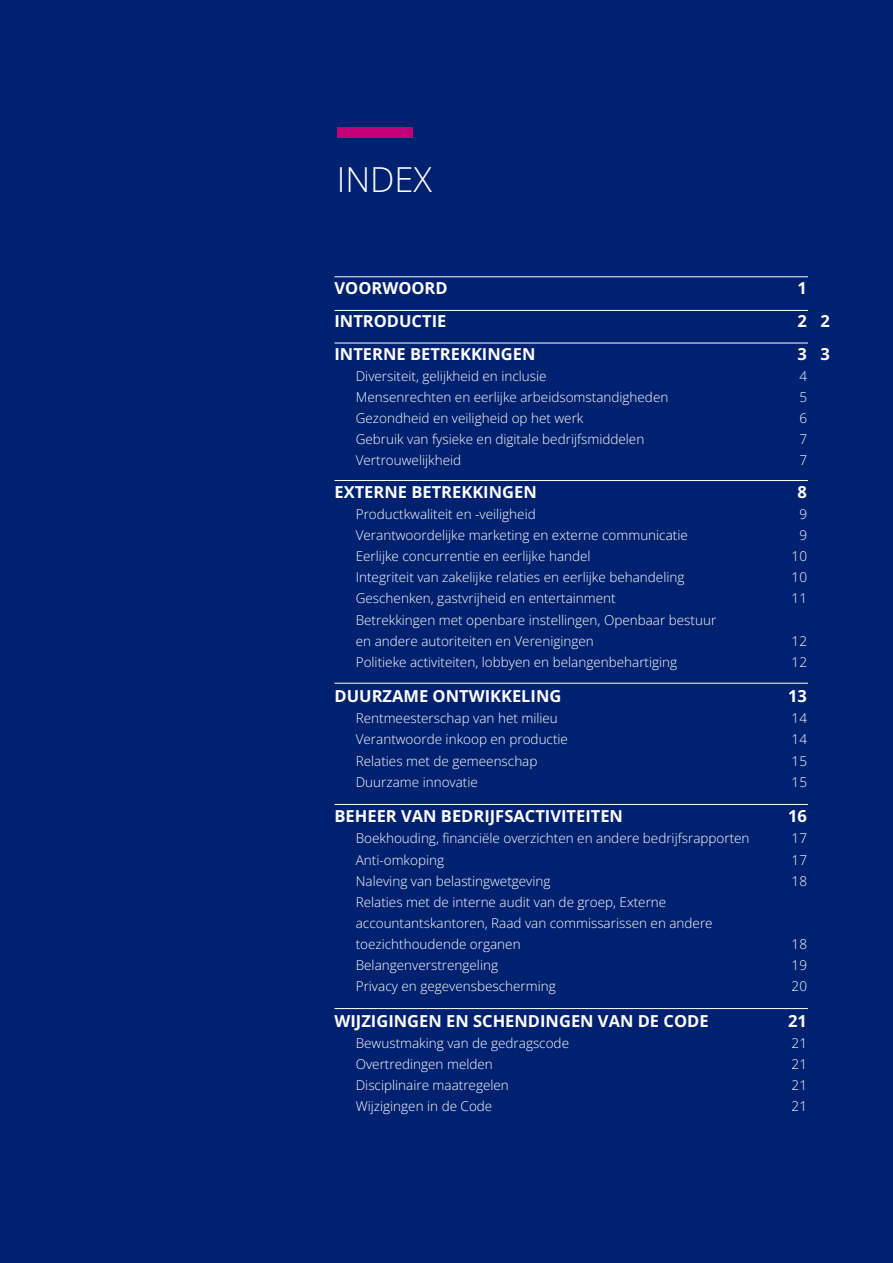
<style>
.page{position:relative;width:893px;height:1263px;background:#00216f}
.page>*{position:absolute;margin:0;border:0;box-sizing:border-box;transform-origin:0 0}
.t1{font:300 34.5px "Open Sans";color:#fff}
.t2{font:700 16.5px "Open Sans";color:#fff}
.t3{font:300 13.5px/21px "Open Sans";color:#fff}
</style>
<div class="page">
<div style="left:337px;top:128px;width:76px;height:10px;background:#c10077"></div>
<hr style="left:334px;top:276px;width:474px;height:1px;background:#fff">
<hr style="left:334px;top:310px;width:474px;height:1px;background:#fff">
<hr style="left:334px;top:343px;width:474px;height:1px;background:#fff">
<hr style="left:334px;top:480px;width:474px;height:1px;background:#fff">
<hr style="left:334px;top:683px;width:474px;height:1px;background:#fff">
<hr style="left:334px;top:804px;width:474px;height:1px;background:#fff">
<hr style="left:334px;top:1008px;width:474px;height:1px;background:#fff">
<h1 class="t1" style="left:337px;top:155px;width:97px">INDEX</h1>
<p class="t2" style="left:334px;top:277px;width:115px">VOORWOORD</p>
<p class="t2" style="left:798px;top:277px;width:11px">1</p>
<p class="t2" style="left:334px;top:310px;width:113px">INTRODUCTIE</p>
<p class="t2" style="left:798px;top:310px;width:34px">2 2</p>
<p class="t2" style="left:334px;top:343px;width:202px">INTERNE BETREKKINGEN</p>
<p class="t2" style="left:798px;top:343px;width:34px">3 3</p>
<p class="t3" style="left:356px;top:366px;width:192px">Diversiteit, gelijkheid en inclusie</p>
<p class="t3" style="left:799px;top:366px;width:9px">4</p>
<p class="t3" style="left:356px;top:387px;width:314px">Mensenrechten en eerlijke arbeidsomstandigheden</p>
<p class="t3" style="left:799px;top:387px;width:9px">5</p>
<p class="t3" style="left:356px;top:408px;width:229px">Gezondheid en veiligheid op het werk</p>
<p class="t3" style="left:799px;top:408px;width:9px">6</p>
<p class="t3" style="left:356px;top:429px;width:290px">Gebruik van fysieke en digitale bedrijfsmiddelen</p>
<p class="t3" style="left:799px;top:429px;width:9px">7</p>
<p class="t3" style="left:356px;top:450px;width:107px">Vertrouwelijkheid</p>
<p class="t3" style="left:799px;top:450px;width:9px">7</p>
<p class="t2" style="left:334px;top:481px;width:204px">EXTERNE BETREKKINGEN</p>
<p class="t2" style="left:798px;top:481px;width:11px">8</p>
<p class="t3" style="left:356px;top:504px;width:181px">Productkwaliteit en -veiligheid</p>
<p class="t3" style="left:799px;top:504px;width:9px">9</p>
<p class="t3" style="left:356px;top:525px;width:334px">Verantwoordelijke marketing en externe communicatie</p>
<p class="t3" style="left:799px;top:525px;width:9px">9</p>
<p class="t3" style="left:356px;top:546px;width:236px">Eerlijke concurrentie en eerlijke handel</p>
<p class="t3" style="left:792px;top:546px;width:17px">10</p>
<p class="t3" style="left:356px;top:567px;width:330px">Integriteit van zakelijke relaties en eerlijke behandeling</p>
<p class="t3" style="left:792px;top:567px;width:17px">10</p>
<p class="t3" style="left:356px;top:588px;width:261px">Geschenken, gastvrijheid en entertainment</p>
<p class="t3" style="left:792px;top:588px;width:17px">11</p>
<p class="t3" style="left:356px;top:609px;width:362px">Betrekkingen met openbare instellingen, Openbaar bestuur en andere autoriteiten en Verenigingen</p>
<p class="t3" style="left:792px;top:630px;width:17px">12</p>
<p class="t3" style="left:356px;top:651px;width:323px">Politieke activiteiten, lobbyen en belangenbehartiging</p>
<p class="t3" style="left:792px;top:651px;width:17px">12</p>
<p class="t2" style="left:334px;top:685px;width:228px">DUURZAME ONTWIKKELING</p>
<p class="t2" style="left:788px;top:685px;width:20px">13</p>
<p class="t3" style="left:356px;top:708px;width:204px">Rentmeesterschap van het milieu</p>
<p class="t3" style="left:792px;top:708px;width:17px">14</p>
<p class="t3" style="left:356px;top:729px;width:214px">Verantwoorde inkoop en productie</p>
<p class="t3" style="left:792px;top:729px;width:17px">14</p>
<p class="t3" style="left:356px;top:750px;width:183px">Relaties met de gemeenschap</p>
<p class="t3" style="left:792px;top:750px;width:17px">15</p>
<p class="t3" style="left:356px;top:771px;width:124px">Duurzame innovatie</p>
<p class="t3" style="left:792px;top:771px;width:17px">15</p>
<p class="t2" style="left:334px;top:805px;width:290px">BEHEER VAN BEDRIJFSACTIVITEITEN</p>
<p class="t2" style="left:788px;top:805px;width:20px">16</p>
<p class="t3" style="left:356px;top:828px;width:395px">Boekhouding, financiële overzichten en andere bedrijfsrapporten</p>
<p class="t3" style="left:792px;top:828px;width:17px">17</p>
<p class="t3" style="left:356px;top:849px;width:90px">Anti-omkoping</p>
<p class="t3" style="left:792px;top:849px;width:17px">17</p>
<p class="t3" style="left:356px;top:870px;width:196px">Naleving van belastingwetgeving</p>
<p class="t3" style="left:792px;top:870px;width:17px">18</p>
<p class="t3" style="left:356px;top:891px;width:358px">Relaties met de interne audit van de groep, Externe accountantskantoren, Raad van commissarissen en andere toezichthoudende organen</p>
<p class="t3" style="left:792px;top:933px;width:17px">18</p>
<p class="t3" style="left:356px;top:954px;width:144px">Belangenverstrengeling</p>
<p class="t3" style="left:792px;top:954px;width:17px">19</p>
<p class="t3" style="left:356px;top:975px;width:202px">Privacy en gegevensbescherming</p>
<p class="t3" style="left:792px;top:975px;width:17px">20</p>
<p class="t2" style="left:334px;top:1009px;width:376px">WIJZIGINGEN EN SCHENDINGEN VAN DE CODE</p>
<p class="t2" style="left:788px;top:1009px;width:20px">21</p>
<p class="t3" style="left:356px;top:1032px;width:215px">Bewustmaking van de gedragscode</p>
<p class="t3" style="left:792px;top:1032px;width:17px">21</p>
<p class="t3" style="left:356px;top:1053px;width:139px">Overtredingen melden</p>
<p class="t3" style="left:792px;top:1053px;width:17px">21</p>
<p class="t3" style="left:356px;top:1074px;width:155px">Disciplinaire maatregelen</p>
<p class="t3" style="left:792px;top:1074px;width:17px">21</p>
<p class="t3" style="left:356px;top:1095px;width:138px">Wijzigingen in de Code</p>
<p class="t3" style="left:792px;top:1095px;width:17px">21</p>
</div>
